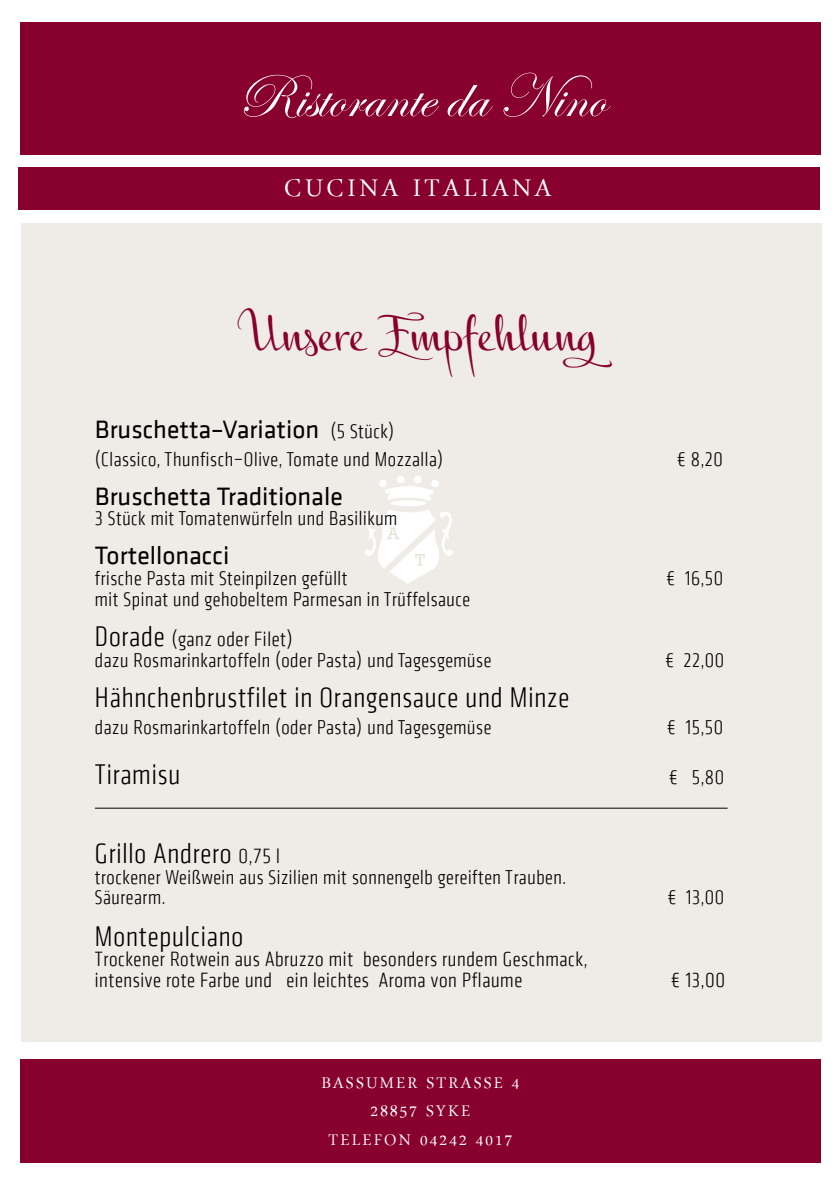
<style>
.page{position:relative;width:840px;height:1191px;background:#fff}
.page>*{position:absolute;margin:0;border:0;box-sizing:border-box;transform-origin:0 0}
.t1{font:62px "Edwardian Script ITC";color:#fff}
.t2{font:46px "Alfina";color:#88002e}
.t3{font:35.2px "Arabic Typesetting";letter-spacing:.1em;color:#fff}
.t4{font:300 condensed 29.2px "Klavika CH";letter-spacing:.03em;color:#000}
.t5{font:25.8px "Klavika";color:#000}
.t6{font:22.6px/28.2px "Arabic Typesetting";letter-spacing:.1em;color:#fff;text-align:center}
.t7{font:300 condensed 21.2px/20.6px "Klavika CH";letter-spacing:.03em;color:#000}
.t8{font:300 condensed 20.6px/20.6px "Klavika CH";letter-spacing:.03em;color:#000}
.s1{font-family:"Klavika CH";font-weight:300;font-stretch:condensed;font-size:20.6px}
.s2{font-size:29.2px}
.s3{font-size:21.2px}
</style>
<div class="page">
<div style="left:21px;top:223px;width:799px;height:819px;background:#efece7"></div>
<div style="left:19px;top:167px;width:800px;height:42px;background:#88002e"></div>
<div style="left:20px;top:23px;width:800px;height:132px;background:#88002e"></div>
<div style="left:20px;top:1059px;width:800px;height:104px;background:#88002e"></div>
<div style="left:390px;top:500px;width:36px;height:6px;background:#fff;border-radius:50%"></div>
<svg style="left:384px;top:486px;width:49px;height:15px"></svg>
<div style="left:379px;top:479px;width:7px;height:8px;background:#fff;border-radius:50%"></div>
<div style="left:396px;top:476px;width:8px;height:7px;background:#fff;border-radius:50%"></div>
<div style="left:413px;top:476px;width:8px;height:7px;background:#fff;border-radius:50%"></div>
<div style="left:431px;top:479px;width:7px;height:8px;background:#fff;border-radius:50%"></div>
<svg style="left:365px;top:510px;width:88px;height:74px"></svg>
<hr style="left:95px;top:808px;width:632px;height:1px;background:#000">
<h1 class="t1" style="left:236px;top:63px;width:369px">Ristorante da Nino</h1>
<h3 class="t3" style="left:284px;top:171px;width:269px">CUCINA ITALIANA</h3>
<h2 class="t2" style="left:242px;top:307px;width:384px">Unsere Empfehlung</h2>
<p class="t5" style="left:95px;top:413px;width:300px">Bruschetta–Variation <span class="s1">(5 Stück)</span></p>
<p class="t8" style="left:95px;top:449px;width:349px">(Classico, Thunfisch–Olive, Tomate und Mozzalla)</p>
<p class="t8" style="left:676px;top:449px;width:48px">€ 8,20</p>
<p class="t5" style="left:95px;top:479px;width:249px">Bruschetta Traditionale</p>
<p class="t8" style="left:95px;top:508px;width:304px">3 Stück mit Tomatenwürfeln und Basilikum</p>
<p class="t5" style="left:95px;top:539px;width:136px">Tortellonacci</p>
<p class="t8" style="left:95px;top:568px;width:254px">frische Pasta mit Steinpilzen gefüllt</p>
<p class="t8" style="left:665px;top:568px;width:58px">€ 16,50</p>
<p class="t8" style="left:95px;top:588px;width:376px">mit Spinat und gehobeltem Parmesan in Trüffelsauce</p>
<p class="t7" style="left:95px;top:629px;width:199px"><span class="s2">Dorade</span> (ganz oder Filet)</p>
<p class="t8" style="left:95px;top:650px;width:397px">dazu Rosmarinkartoffeln (oder Pasta) und Tagesgemüse</p>
<p class="t8" style="left:664px;top:650px;width:61px">€ 22,00</p>
<h3 class="t4" style="left:95px;top:681px;width:475px">Hähnchenbrustfilet in Orangensauce und Minze</h3>
<p class="t8" style="left:95px;top:717px;width:397px">dazu Rosmarinkartoffeln (oder Pasta) und Tagesgemüse</p>
<p class="t8" style="left:666px;top:717px;width:58px">€ 15,50</p>
<h3 class="t4" style="left:95px;top:758px;width:87px">Tiramisu</h3>
<p class="t8" style="left:668px;top:766px;width:57px">€ 5,80</p>
<h3 class="t4" style="left:95px;top:837px;width:186px">Grillo Andrero <span class="s3">0,75 l</span></h3>
<p class="t8" style="left:95px;top:866px;width:472px">trockener Weißwein aus Sizilien mit sonnengelb gereiften Trauben.<br>Säurearm.</p>
<h3 class="t4" style="left:95px;top:919px;width:150px">Montepulciano</h3>
<p class="t7" style="left:95px;top:949px;width:493px">Trockener Rotwein aus Abruzzo mit besonders rundem Geschmack, intensive rote Farbe und ein leichtes Aroma von Pflaume</p>
<p class="t6" style="left:321px;top:1070px;width:199px">BASSUMER STRASSE 4<br>28857 SYKE<br>TELEFON 04242 4017</p>
<p class="t8" style="left:667px;top:887px;width:58px">€ 13,00</p>
<p class="t7" style="left:670px;top:969px;width:56px">€ 13,00</p>
</div>
